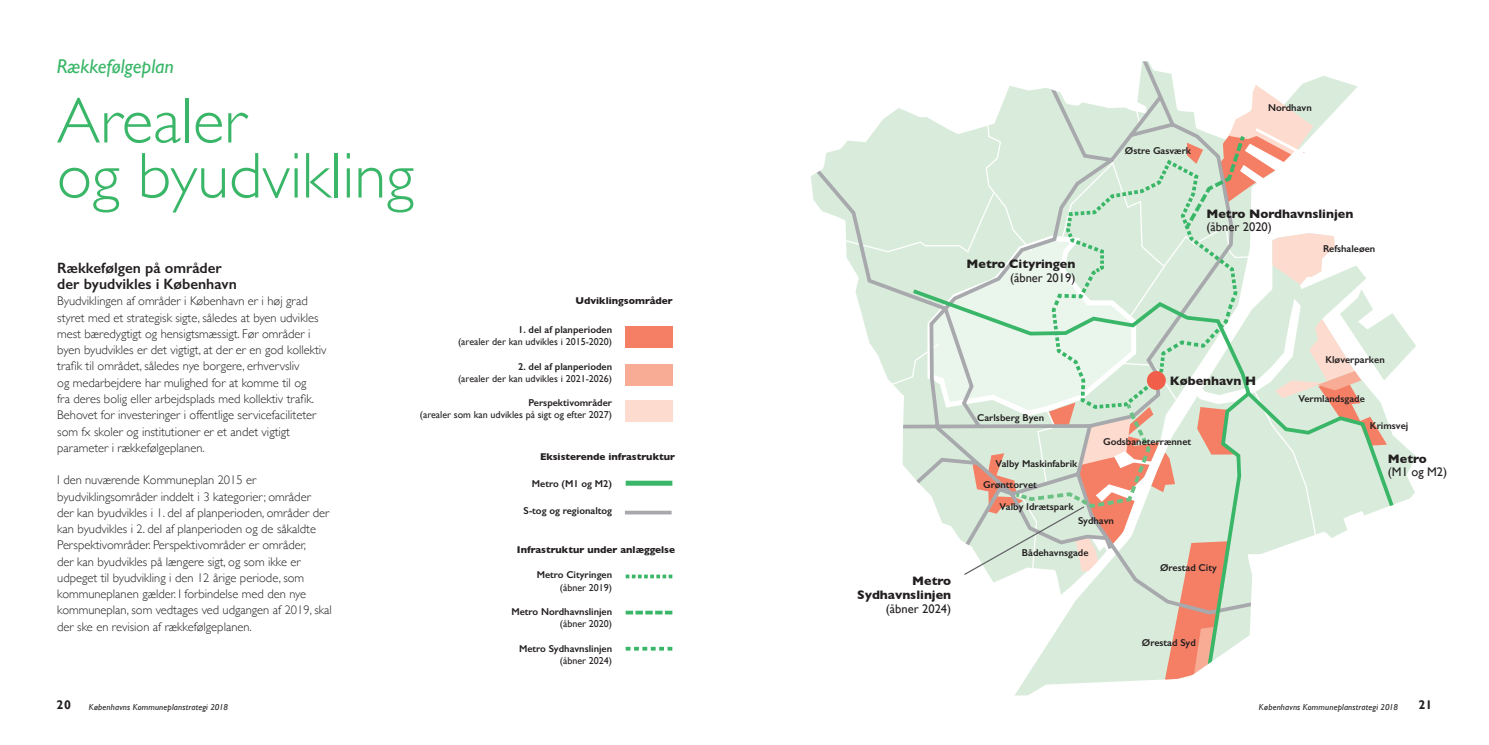
<style>
.page{position:relative;width:1489px;height:745px;background:#fff}
.page>*{position:absolute;margin:0;border:0;box-sizing:border-box;transform-origin:0 0}
.t1{font:300 65px/55px "Gill Sans";color:#39b667}
.t2{font:italic 20px "Gill Sans";color:#39b667}
.t3{font:600 15px/16.2px "Gill Sans";color:#231f20}
.t4{font:300 12.5px/16.2px "Gill Sans";color:#231f20}
.t5{font:700 12.5px/13.8px "Gill Sans";color:#231f20;text-align:right}
.t6{font:12.5px "Gill Sans";color:#231f20}
.t7{font:700 12.5px "Gill Sans";color:#231f20}
.t8{font:600 10px/21.6px "Gill Sans";color:#231f20}
.t9{font:10px "Gill Sans";color:#231f20}
.t10{font:700 10px "Gill Sans";color:#231f20}
.t11{font:italic 8.75px "Gill Sans";letter-spacing:.02em;color:#231f20}
</style>
<div class="page">
<svg style="left:625px;top:510px;width:46px;height:4px"></svg>
<svg style="left:625px;top:574px;width:47px;height:4px"></svg>
<svg style="left:625px;top:610px;width:47px;height:4px"></svg>
<div style="left:625px;top:480px;width:47px;height:5px;background:#39b667"></div>
<svg style="left:625px;top:646px;width:47px;height:4px"></svg>
<div style="left:625px;top:326px;width:47px;height:21px;background:#f47f65"></div>
<div style="left:625px;top:364px;width:47px;height:22px;background:#f8ac95"></div>
<div style="left:625px;top:400px;width:47px;height:21px;background:#fddbce"></div>
<svg style="left:811px;top:61px;width:355px;height:157px"></svg>
<svg style="left:840px;top:73px;width:576px;height:617px"></svg>
<svg style="left:811px;top:154px;width:12px;height:23px"></svg>
<h2 class="t2" style="left:57px;top:58px;width:119px">Rækkefølgeplan</h2>
<h1 class="t1" style="left:57px;top:98px;width:359px">Arealer<br>og byudvikling</h1>
<p class="t3" style="left:57px;top:259px;width:181px">Rækkefølgen på områder der byudvikles i København</p>
<p class="t4" style="left:57px;top:294px;width:271px">Byudviklingen af områder i København er i høj grad styret med et strategisk sigte, således at byen udvikles mest bæredygtigt og hensigtsmæssigt. Før områder i byen byudvikles er det vigtigt, at der er en god kollektiv trafik til området, således nye borgere, erhvervsliv<br>og medarbejdere har mulighed for at komme til og<br>fra deres bolig eller arbejdsplads med kollektiv trafik.<br>Behovet for investeringer i offentlige servicefaciliteter som fx skoler og institutioner er et andet vigtigt parameter i rækkefølgeplanen.</p>
<p class="t4" style="left:57px;top:472px;width:276px">I den nuværende Kommuneplan 2015 er byudviklingsområder inddelt i 3 kategorier; områder<br>der kan byudvikles i 1. del af planperioden, områder der kan byudvikles i 2. del af planperioden og de såkaldte Perspektivområder. Perspektivområder er områder,<br>der kan byudvikles på længere sigt, og som ikke er udpeget til byudvikling i den 12 årige periode, som kommuneplanen gælder. I forbindelse med den nye kommuneplan, som vedtages ved udgangen af 2019, skal der ske en revision af rækkefølgeplanen.</p>
<p class="t10" style="left:575px;top:296px;width:99px">Udviklingsområder</p>
<p class="t8" style="left:518px;top:318px;width:96px">1. del af planperioden</p>
<p class="t9" style="left:458px;top:337px;width:156px">(arealer der kan udvikles i 2015-2020)</p>
<p class="t8" style="left:518px;top:355px;width:96px">2. del af planperioden</p>
<p class="t9" style="left:458px;top:374px;width:156px">(arealer der kan udvikles i 2021-2026)</p>
<p class="t8" style="left:528px;top:391px;width:85px">Perspektivområder</p>
<p class="t9" style="left:420px;top:410px;width:194px">(arealer som kan udvikles på sigt og efter 2027)</p>
<p class="t10" style="left:540px;top:451px;width:136px">Eksisterende infrastruktur</p>
<p class="t8" style="left:532px;top:472px;width:82px">Metro (M1 og M2)</p>
<p class="t8" style="left:523px;top:499px;width:90px">S-tog og regionaltog</p>
<p class="t10" style="left:517px;top:545px;width:160px">Infrastruktur under anlæggelse</p>
<p class="t8" style="left:536px;top:563px;width:77px">Metro Cityringen</p>
<p class="t9" style="left:560px;top:582px;width:54px">(åbner 2019)</p>
<p class="t8" style="left:511px;top:600px;width:102px">Metro Nordhavnslinjen</p>
<p class="t9" style="left:560px;top:619px;width:54px">(åbner 2020)</p>
<p class="t8" style="left:519px;top:636px;width:95px">Metro Sydhavnslinjen</p>
<p class="t9" style="left:560px;top:656px;width:54px">(åbner 2024)</p>
<p class="t5" style="left:966px;top:257px;width:110px">Metro Cityringen</p>
<p class="t6" style="left:1009px;top:272px;width:67px">(åbner 2019)</p>
<p class="t8" style="left:1124px;top:140px;width:68px">Østre Gasværk</p>
<p class="t8" style="left:1267px;top:97px;width:45px">Nordhavn</p>
<p class="t5" style="left:1206px;top:207px;width:148px">Metro Nordhavnslinjen</p>
<p class="t6" style="left:1206px;top:222px;width:67px">(åbner 2020)</p>
<p class="t8" style="left:1322px;top:237px;width:54px">Refshaleøen</p>
<p class="t5" style="left:857px;top:575px;width:96px">Metro<br>Sydhavnslinjen</p>
<p class="t6" style="left:885px;top:603px;width:67px">(åbner 2024)</p>
<p class="t8" style="left:977px;top:406px;width:68px">Carlsberg Byen</p>
<p class="t8" style="left:983px;top:452px;width:96px;text-indent:12px">Valby Maskinfabrik<br>Grønttorvet</p>
<p class="t8" style="left:999px;top:495px;width:75px">Valby Idrætspark</p>
<p class="t5" style="left:1169px;top:374px;width:88px">København H</p>
<p class="t8" style="left:1103px;top:430px;width:90px">Godsbaneterrænnet</p>
<p class="t8" style="left:1077px;top:509px;width:37px">Sydhavn</p>
<p class="t8" style="left:1021px;top:541px;width:68px">Bådehavnsgade</p>
<p class="t8" style="left:1160px;top:556px;width:58px">Ørestad City</p>
<p class="t8" style="left:1141px;top:631px;width:55px">Ørestad Syd</p>
<p class="t8" style="left:1325px;top:348px;width:61px">Kløverparken</p>
<p class="t8" style="left:1298px;top:387px;width:68px">Vermlandsgade</p>
<p class="t8" style="left:1369px;top:414px;width:40px">Krimsvej</p>
<p class="t5" style="left:1387px;top:452px;width:40px">Metro</p>
<p class="t6" style="left:1387px;top:467px;width:61px">(M1 og M2)</p>
<p class="t7" style="left:57px;top:696px;width:16px">20</p>
<p class="t11" style="left:89px;top:703px;width:141px">Københavns Kommuneplanstrategi 2018</p>
<p class="t11" style="left:1258px;top:703px;width:141px">Københavns Kommuneplanstrategi 2018</p>
<p class="t7" style="left:1418px;top:696px;width:15px">21</p>
</div>
